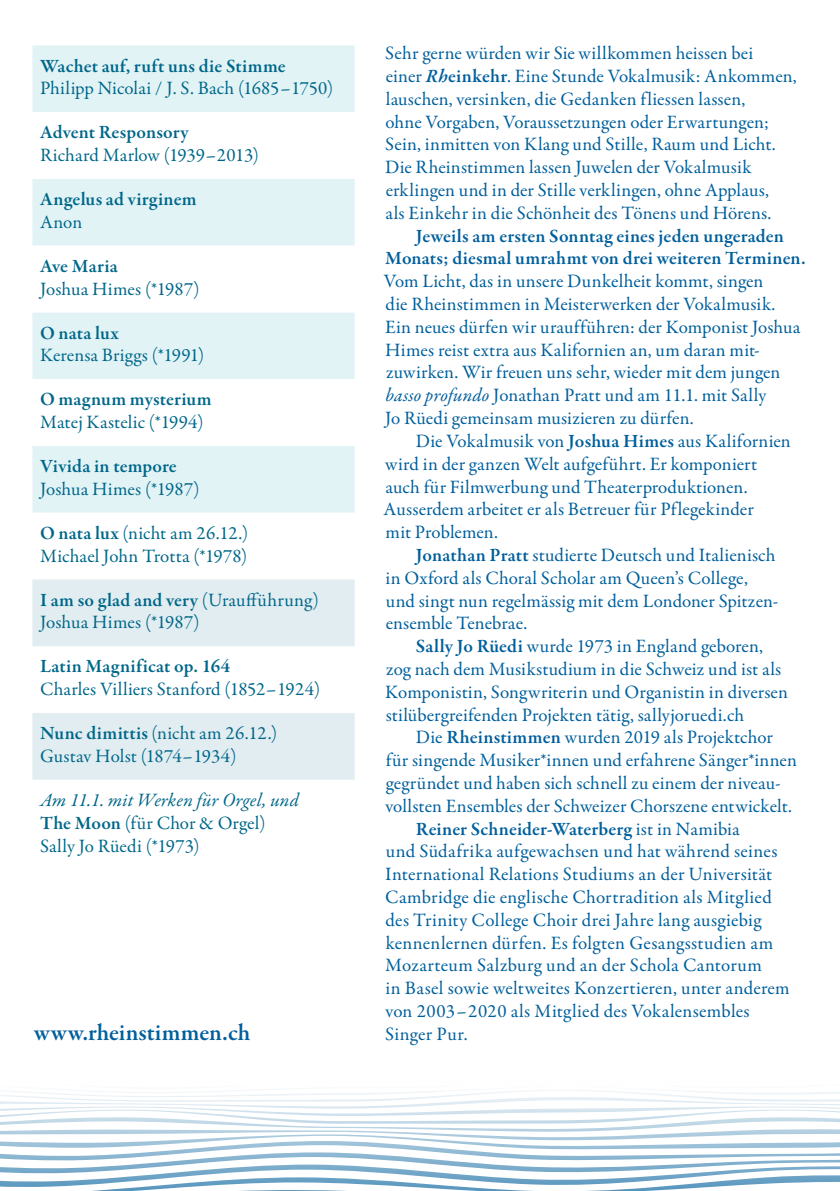
<style>
.page{position:relative;width:840px;height:1191px;background:#fff}
.page>*{position:absolute;margin:0;border:0;box-sizing:border-box;transform-origin:0 0}
.t1{font:600 24px "Garamond Premr Pro";color:#015f9c}
.t2{font:19px/22.8px "Garamond Premr Pro";letter-spacing:.01em;color:#015f9c}
.t3{font:19px/22.8px "Garamond Premr Pro";letter-spacing:.005em;color:#006789}
.t4{font:600 19px "Garamond Premr Pro";letter-spacing:.01em;color:#006789}
.t5{font:600 19px/22.8px "Garamond Premr Pro";letter-spacing:.005em;color:#015f9c;text-align:center}
.s1{font-weight:600}
.s2{font-style:italic}
.s3{font-weight:600;font-style:italic}
.s4{font-weight:400}
.s5{color:#006789}
</style>
<div class="page">
<div style="left:32px;top:45px;width:322px;height:67px;background:#e2f3f6"></div>
<svg style="left:32px;top:179px;width:322px;height:601px"></svg>
<svg style="left:32px;top:579px;width:322px;height:200px;fill:#e2edf1"></svg>
<svg style="left:0;top:1090px;width:839px;height:101px"></svg>
<p class="t4" style="left:40px;top:54px;width:247px">Wachet auf, ruft uns die Stimme</p>
<p class="t3" style="left:40px;top:77px;width:294px">Philipp Nicolai / J. S. Bach (1685 -1750)</p>
<p class="t4" style="left:40px;top:121px;width:150px">Advent Responsory</p>
<p class="t3" style="left:40px;top:144px;width:220px">Richard Marlow (1939 -2013)</p>
<p class="t4" style="left:40px;top:187px;width:158px">Angelus ad virginem</p>
<p class="t3" style="left:40px;top:211px;width:44px">Anon</p>
<p class="t4" style="left:40px;top:254px;width:79px">Ave Maria</p>
<p class="t3" style="left:40px;top:278px;width:161px">Joshua Himes (*1987)</p>
<p class="t4" style="left:40px;top:321px;width:80px">O nata lux</p>
<p class="t3" style="left:40px;top:344px;width:166px">Kerensa Briggs (*1991)</p>
<p class="t4" style="left:40px;top:388px;width:173px">O magnum mysterium</p>
<p class="t3" style="left:40px;top:411px;width:165px">Matej Kastelic (*1994)</p>
<p class="t4" style="left:40px;top:454px;width:138px">Vivida in tempore</p>
<p class="t3" style="left:40px;top:478px;width:161px">Joshua Himes (*1987)</p>
<p class="t3" style="left:40px;top:522px;width:210px"><span class="s1">O nata lux</span> (nicht am 26.12.)<br>Michael John Trotta (*1978)</p>
<p class="t3" style="left:40px;top:588px;width:280px"><span class="s1">I am so glad and very</span> (Uraufführung)<br>Joshua Himes (*1987)</p>
<p class="t4" style="left:40px;top:655px;width:192px">Latin Magnificat op. 164</p>
<p class="t3" style="left:40px;top:678px;width:281px">Charles Villiers Stanford (1852 -1924)</p>
<p class="t3" style="left:40px;top:722px;width:239px"><span class="s1">Nunc dimittis</span> (nicht am 26.12.)<br>Gustav Holst (1874 -1934)</p>
<p class="t3" style="left:40px;top:789px;width:260px"><span class="s2">Am 11.1. mit Werken für Orgel, und<br></span><span class="s1">The Moon</span> (für Chor &amp; Orgel)<br>Sally Jo Rüedi (*1973)</p>
<p class="t1" style="left:34px;top:1018px;width:218px">www.rheinstimmen.ch</p>
<p class="t2" style="left:385px;top:42px;width:413px">Sehr gerne würden wir Sie willkommen heissen bei<br>einer <span class="s3">Rh</span><span class="s1">einkehr</span>. Eine Stunde Vokalmusik: Ankommen, lauschen, versinken, die Gedanken fliessen lassen,<br>ohne Vorgaben, Voraussetzungen oder Erwartungen; Sein, inmitten von Klang und Stille, Raum und Licht.<br>Die Rheinstimmen lassen Juwelen der Vokalmusik erklingen und in der Stille verklingen, ohne Applaus,<br>als Einkehr in die Schönheit des Tönens und Hörens.</p>
<p class="t5" style="left:385px;top:224px;width:421px">Jeweils am ersten Sonntag eines jeden ungeraden<br>Monats; diesmal umrahmt von drei weiteren Terminen.</p>
<p class="t2" style="left:384px;top:270px;width:417px">Vom Licht, das in unsere Dunkelheit kommt, singen<br>die Rheinstimmen in Meisterwerken der Vokalmusik.<br>Ein neues dürfen wir uraufführen: der Komponist Joshua Himes reist extra aus Kalifornien an, um daran mit&shy;zuwirken. Wir freuen uns sehr, wieder mit dem jungen <span class="s2">basso profundo</span> Jonathan Pratt und am 11.1. mit Sally<br>Jo Rüedi gemeinsam musizieren zu dürfen.</p>
<p class="t2" style="left:383px;top:430px;width:408px;text-indent:32px">Die Vokalmusik von <span class="s1">Joshua Himes</span> aus Kalifornien wird in der ganzen Welt aufgeführt. Er komponiert auch für Filmwerbung und Theaterproduktionen.<br>Ausserdem arbeitet er als Betreuer für Pflegekinder<br>mit Problemen.</p>
<p class="t2" style="left:385px;top:544px;width:394px;text-indent:30px"><span class="s1">Jonathan Pratt</span> studierte Deutsch und Italienisch in Oxford als Choral Scholar am Queen’s College, und singt nun regelmässig mit dem Londoner Spitzen&shy;ensemble Tenebrae.</p>
<p class="t2" style="left:385px;top:635px;width:404px;text-indent:31px"><span class="s1">Sally Jo Rüedi</span> wurde 1973 in England geboren, zog nach dem Musikstudium in die Schweiz und ist als Komponistin, Songwriterin und Organistin in diversen stilübergreifenden Projekten tätig, sallyjoruedi.ch</p>
<p class="t2" style="left:415px;top:726px;width:358px">Die <span class="s1">Rheinstimmen</span> wurden 2019 als Projektchor</p>
<p class="t2" style="left:385px;top:749px;width:412px">für singende Musiker*innen und erfahrene Sänger*innen</p>
<p class="t2" style="left:385px;top:772px;width:396px">gegründet und haben sich schnell zu einem der niveau-</p>
<p class="t2" style="left:385px;top:795px;width:408px">vollsten Ensembles der Schweizer Chorszene entwickelt.</p>
<p class="t5" style="left:415px;top:817px;width:325px">Reiner Schneider-Waterberg <span class="s4">ist in Namibia</span></p>
<p class="t2" style="left:385px;top:840px;width:393px">und Südafrika aufgewachsen und hat während seines</p>
<p class="t2" style="left:385px;top:863px;width:388px">International Relations Studiums an der Universität</p>
<p class="t2" style="left:385px;top:886px;width:388px">Cambridge die englische Chortradition als Mitglied</p>
<p class="t2" style="left:385px;top:909px;width:377px">des Trinity College Choir drei Jahre lang ausgiebig</p>
<p class="t2" style="left:385px;top:931px;width:389px">kennenlernen dürfen. Es folgten Gesangsstudien am</p>
<p class="t2" style="left:385px;top:954px;width:378px">Mozarteum Salzburg und an der Schola Cantorum</p>
<p class="t2" style="left:385px;top:977px;width:405px">in Basel sowie weltweites Konzertieren, unter anderem</p>
<p class="t2" style="left:385px;top:1000px;width:365px">von 2003 <span class="s5">-</span>2020 als Mitglied des Vokalensembles</p>
<p class="t2" style="left:385px;top:1023px;width:84px">Singer Pur.</p>
</div>
